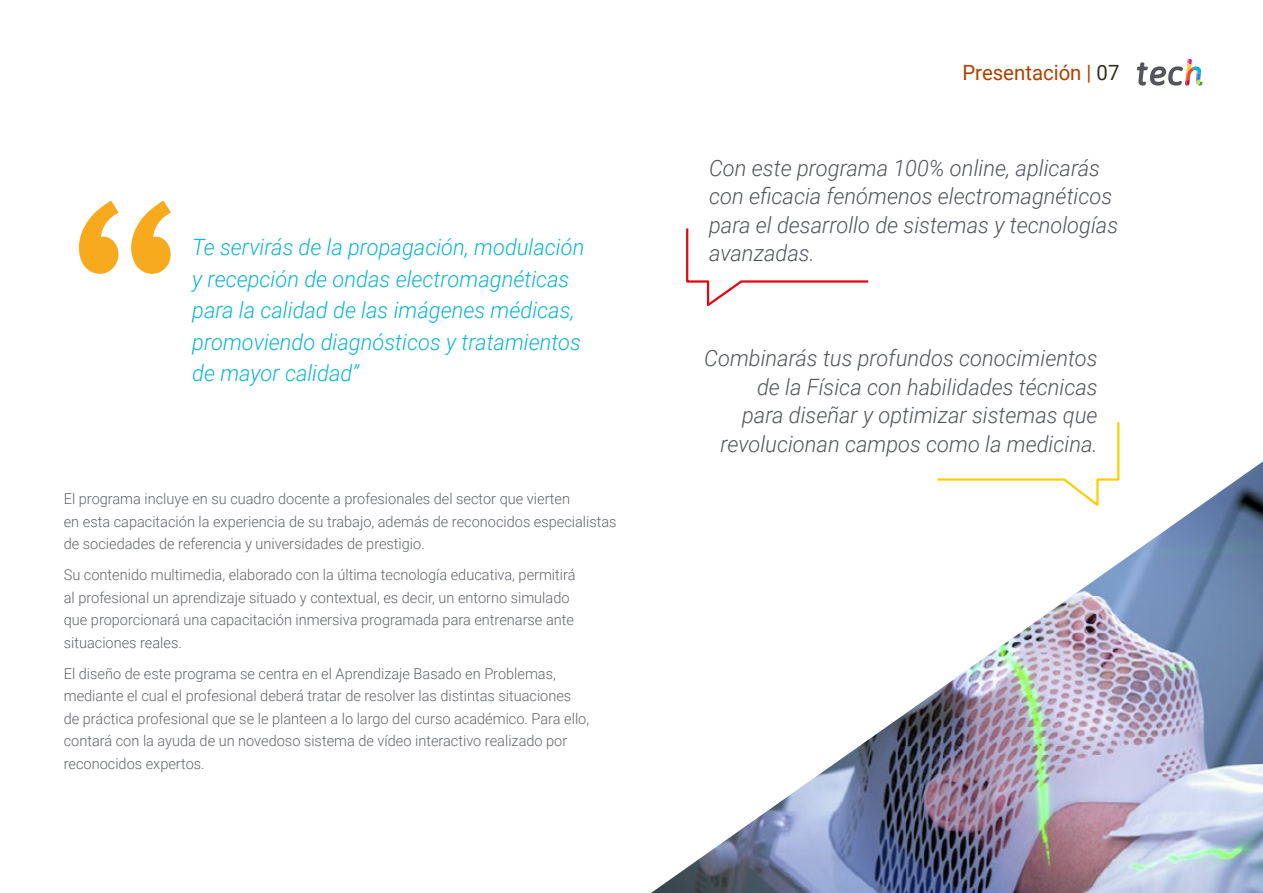
<style>
.page{position:relative;width:1263px;height:893px;background:#fff}
.page>*{position:absolute;margin:0;border:0;box-sizing:border-box;transform-origin:0 0}
.t1{font:italic 300 22.5px/28.5px "Roboto";color:#52555b;text-align:right}
.t2{font:italic 300 22.5px/31.5px "Roboto";color:#0fb6cf}
.t3{font:21px "Roboto";color:#ae4000}
.t4{font:300 15px/22.5px "Roboto";color:#61646a}
.s1{color:#312e20}
</style>
<div class="page">
<img style="left:651px;top:461px;width:612px;height:432px">
<svg style="left:935px;top:422px;width:185px;height:87px"></svg>
<svg style="left:686px;top:228px;width:183px;height:79px"></svg>
<svg style="left:79px;top:201px;width:92px;height:73px"></svg>
<svg style="left:1137px;top:59px;width:65px;height:27px"></svg>
<h2 class="t3" style="left:962px;top:57px;width:159px">Presentación | <span class="s1">07</span></h2>
<h1 class="t1" style="left:709px;top:153px;width:411px;text-align:left">Con este programa 100% online, aplicarás con eficacia fenómenos electromagnéticos para el desarrollo de sistemas y tecnologías</h1>
<h1 class="t2" style="left:192px;top:231px;width:394px">Te servirás de la propagación, modulación</h1>
<h1 class="t1" style="left:709px;top:238px;width:107px">avanzadas.</h1>
<h1 class="t2" style="left:192px;top:262px;width:390px">y recepción de ondas electromagnéticas para la calidad de las imágenes médicas, promoviendo diagnósticos y tratamientos de mayor calidad”</h1>
<h1 class="t1" style="left:704px;top:343px;width:395px">Combinarás tus profundos conocimientos de la Física con habilidades técnicas<br>para diseñar y optimizar sistemas que revolucionan campos como la medicina.</h1>
<p class="t4" style="left:64px;top:487px;width:554px">El programa incluye en su cuadro docente a profesionales del sector que vierten<br>en esta capacitación la experiencia de su trabajo, además de reconocidos especialistas de sociedades de referencia y universidades de prestigio.</p>
<p class="t4" style="left:64px;top:563px;width:513px">Su contenido multimedia, elaborado con la última tecnología educativa, permitirá al profesional un aprendizaje situado y contextual, es decir, un entorno simulado que proporcionará una capacitación inmersiva programada para entrenarse ante situaciones reales.</p>
<p class="t4" style="left:64px;top:662px;width:527px">El diseño de este programa se centra en el Aprendizaje Basado en Problemas, mediante el cual el profesional deberá tratar de resolver las distintas situaciones de práctica profesional que se le planteen a lo largo del curso académico. Para ello, contará con la ayuda de un novedoso sistema de vídeo interactivo realizado por reconocidos expertos.</p>
</div>
